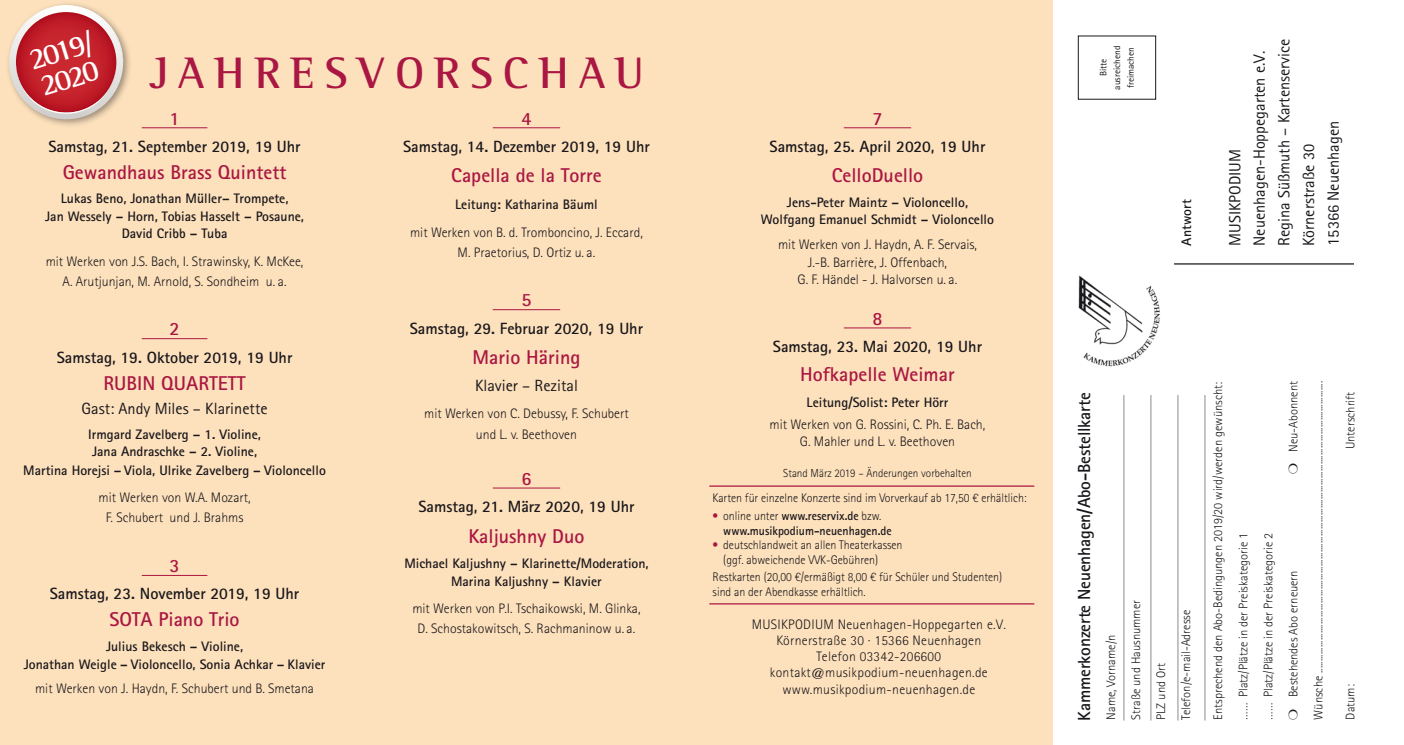
<style>
.page{position:relative;width:1404px;height:745px;background:#fff}
.page>*{position:absolute;margin:0;border:0;box-sizing:border-box;transform-origin:0 0}
.t1{font:700 45.12px "Rotis Semi Serif Std";letter-spacing:.22em;color:#aa1743}
.t2{font:700 30.38px/28px "Rotis Semi Serif Std";color:#fff}
.t3{font:700 20px "Rotis Sans Serif Std";color:#aa1743}
.t4{font:700 18.75px "Rotis Sans Serif Std";color:#aa1743}
.t5{font:700 17.5px "Rotis Sans Serif Std";letter-spacing:-.01em;color:#1a171c}
.t6{font:700 16.25px "Rotis Sans Serif Std";color:#1a171c}
.t7{font:16.25px/24.6px "Rotis Sans Serif Std";color:#1a171c}
.t8{font:300 13.75px/20px "Rotis Sans Serif Std";color:#1a171c;text-align:center}
.t9{font:700 13.75px/17.5px "Rotis Sans Serif Std";color:#1a171c;text-align:center}
.t10{font:300 13.75px/16.2px "Rotis Sans Serif Std";letter-spacing:.02em;color:#1a171c;text-align:center}
.t11{font:300 12.5px/25px "Rotis Sans Serif Std";color:#1a171c}
.t12{font:300 12.5px/14.4px "Rotis Sans Serif Std";color:#1a171c;scale:.95 1}
.t13{font:700 12.5px/14.4px "Rotis Sans Serif Std";color:#1a171c;scale:.95 1}
.t14{font:300 11.62px "Rotis Sans Serif Std";color:#1a171c;scale:.96 1}
.t15{font:9.38px/13.8px "Rotis Sans Serif Std";color:#1a171c;text-align:center}
.s1{font-weight:300;color:#aa1743}
.s2{font-weight:300}
.s3{color:#aa1743}
</style>
<div class="page">
<hr style="left:1173px;top:263px;width:180px;height:1px;background:#1a171c">
<img style="left:1078px;top:275px;width:82px;height:92px">
<div style="left:0;top:0;width:1052px;height:744px;background:#fde1bc"></div>
<hr style="left:142px;top:127px;width:65px;height:1px;background:#aa1743">
<hr style="left:142px;top:338px;width:65px;height:1px;background:#aa1743">
<hr style="left:142px;top:574px;width:65px;height:1px;background:#aa1743">
<svg style="left:8px;top:3px;width:122px;height:123px"></svg>
<hr style="left:493px;top:127px;width:67px;height:1px;background:#aa1743">
<hr style="left:493px;top:309px;width:67px;height:1px;background:#aa1743">
<hr style="left:493px;top:487px;width:67px;height:1px;background:#aa1743">
<hr style="left:843px;top:127px;width:68px;height:1px;background:#aa1743">
<hr style="left:843px;top:327px;width:68px;height:1px;background:#aa1743">
<hr style="left:709px;top:485px;width:325px;height:1px;background:#aa1743">
<hr style="left:1123px;top:395px;width:1px;height:325px;background:#8b8c8e">
<hr style="left:1150px;top:395px;width:1px;height:325px;background:#8b8c8e">
<hr style="left:1177px;top:395px;width:1px;height:325px;background:#8b8c8e">
<hr style="left:1204px;top:395px;width:1px;height:325px;background:#8b8c8e">
<hr style="left:709px;top:603px;width:325px;height:1px;background:#aa1743">
<h2 class="t2" style="left:25px;top:47px;width:68px;rotate:-17deg">2019/<br>2020</h2>
<h1 class="t1" style="left:149px;top:46px;width:496px">JAHRESVORSCHAU</h1>
<h3 class="t4" style="left:169px;top:106px;width:12px">1</h3>
<p class="t6" style="left:48px;top:136px;width:254px">Samstag, 21. September 2019, 19 Uhr</p>
<h3 class="t3" style="left:63px;top:159px;width:225px">Gewandhaus Brass Quintett</h3>
<p class="t9" style="left:45px;top:189px;width:260px">Lukas Beno, Jonathan Müller– Trompete,<br>Jan Wessely – Horn, Tobias Hasselt – Posaune,<br>David Cribb – Tuba</p>
<p class="t8" style="left:46px;top:251px;width:259px">mit Werken von J.S. Bach, I. Strawinsky, K. McKee,<br>A. Arutjunjan, M. Arnold, S. Sondheim u. a.</p>
<h3 class="t4" style="left:169px;top:317px;width:12px">2</h3>
<p class="t6" style="left:57px;top:346px;width:237px">Samstag, 19. Oktober 2019, 19 Uhr</p>
<h3 class="t3" style="left:103px;top:370px;width:144px">RUBIN QUARTETT</h3>
<p class="t7" style="left:82px;top:396px;width:187px">Gast: Andy Miles – Klarinette</p>
<p class="t9" style="left:88px;top:425px;width:174px;text-align:left">Irmgard Zavelberg – 1. Violine,<br>Jana Andraschke – 2. Violine,</p>
<p class="t9" style="left:23px;top:461px;width:304px">Martina Horejsi – Viola, Ulrike Zavelberg – Violoncello</p>
<p class="t8" style="left:99px;top:487px;width:153px">mit Werken von W.A. Mozart,<br>F. Schubert und J. Brahms</p>
<h3 class="t4" style="left:169px;top:553px;width:12px">3</h3>
<p class="t6" style="left:50px;top:583px;width:251px">Samstag, 23. November 2019, 19 Uhr</p>
<h3 class="t3" style="left:110px;top:606px;width:131px">SOTA Piano Trio</h3>
<p class="t9" style="left:24px;top:637px;width:303px">Julius Bekesch – Violine,<br>Jonathan Weigle – Violoncello, Sonia Achkar – Klavier</p>
<p class="t8" style="left:35px;top:678px;width:280px">mit Werken von J. Haydn, F. Schubert und B. Smetana</p>
<h3 class="t4" style="left:521px;top:106px;width:12px">4</h3>
<p class="t6" style="left:403px;top:136px;width:248px">Samstag, 14. Dezember 2019, 19 Uhr</p>
<h3 class="t3" style="left:451px;top:163px;width:152px">Capella de la Torre</h3>
<p class="t9" style="left:455px;top:196px;width:144px">Leitung: Katharina Bäuml</p>
<p class="t8" style="left:410px;top:222px;width:234px">mit Werken von B. d. Tromboncino, J. Eccard,<br>M. Praetorius, D. Ortiz u. a.</p>
<h3 class="t4" style="left:521px;top:288px;width:12px">5</h3>
<p class="t6" style="left:410px;top:317px;width:235px">Samstag, 29. Februar 2020, 19 Uhr</p>
<h3 class="t3" style="left:472px;top:344px;width:109px">Mario Häring</h3>
<p class="t7" style="left:475px;top:373px;width:104px">Klavier – Rezital</p>
<p class="t8" style="left:424px;top:403px;width:206px">mit Werken von C. Debussy, F. Schubert und L. v. Beethoven</p>
<h3 class="t4" style="left:521px;top:466px;width:12px">6</h3>
<p class="t6" style="left:418px;top:496px;width:218px">Samstag, 21. März 2020, 19 Uhr</p>
<h3 class="t3" style="left:468px;top:523px;width:117px">Kaljushny Duo</h3>
<p class="t9" style="left:404px;top:553px;width:246px;line-height:18.1px">Michael Kaljushny – Klarinette/Moderation,<br>Marina Kaljushny – Klavier</p>
<p class="t8" style="left:412px;top:598px;width:230px">mit Werken von P.I. Tschaikowski, M. Glinka,<br>D. Schostakowitsch, S. Rachmaninow u. a.</p>
<h3 class="t4" style="left:872px;top:106px;width:12px">7</h3>
<p class="t6" style="left:769px;top:136px;width:217px">Samstag, 25. April 2020, 19 Uhr</p>
<h3 class="t3" style="left:831px;top:163px;width:93px">CelloDuello</h3>
<p class="t9" style="left:760px;top:193px;width:234px">Jens-Peter Maintz – Violoncello,<br>Wolfgang Emanuel Schmidt – Violoncello</p>
<p class="t8" style="left:778px;top:235px;width:200px;line-height:17.5px">mit Werken von J. Haydn, A. F. Servais,<br>J.-B. Barrière, J. Offenbach,<br>G. F. Händel - J. Halvorsen u. a.</p>
<h3 class="t4" style="left:872px;top:306px;width:12px">8</h3>
<p class="t6" style="left:772px;top:336px;width:211px">Samstag, 23. Mai 2020, 19 Uhr</p>
<h3 class="t3" style="left:800px;top:361px;width:156px">Hofkapelle Weimar</h3>
<p class="t9" style="left:806px;top:393px;width:143px">Leitung/Solist: Peter Hörr</p>
<p class="t8" style="left:769px;top:415px;width:217px;line-height:17.5px">mit Werken von G. Rossini, C. Ph. E. Bach,<br>G. Mahler und L. v. Beethoven</p>
<p class="t14" style="left:783px;top:466px;width:198px">Stand März 2019 – Änderungen vorbehalten</p>
<p class="t12" style="left:712px;top:490px;width:332px">Karten für einzelne Konzerte sind im Vorverkauf ab 17,50 € erhältlich:</p>
<p class="t13" style="left:723px;top:508px;width:179px;text-indent:-11px"><span class="s1">•</span> <span class="s2">online unter</span> www.reservix.de <span class="s2">bzw. </span>www.musikpodium-neuenhagen.de</p>
<p class="t12" style="left:723px;top:537px;width:190px;text-indent:-11px"><span class="s3">•</span> deutschlandweit an allen Theaterkassen (ggf. abweichende VVK-Gebühren)</p>
<p class="t12" style="left:712px;top:569px;width:306px">Restkarten (20,00 €/ermäßigt 8,00 € für Schüler und Studenten) sind an der Abendkasse erhältlich.</p>
<p class="t10" style="left:751px;top:615px;width:256px">MUSIKPODIUM Neuenhagen-Hoppegarten e.V.<br>Körnerstraße 30 · 15366 Neuenhagen<br>Telefon 03342-206600 kontakt@musikpodium-neuenhagen.de www.musikpodium-neuenhagen.de</p>
<p class="t15" style="left:1096px;top:89px;width:45px;rotate:-90deg">Bitte ausreichend freimachen</p>
<p class="t9" style="left:1177px;top:245px;width:48px;rotate:-90deg">Antwort</p>
<p class="t7" style="left:1222px;top:245px;width:208px;rotate:-90deg">MUSIKPODIUM<br>Neuenhagen-Hoppegarten e.V.<br>Regina Süßmuth – Kartenservice<br>Körnerstraße 30<br>15366 Neuenhagen</p>
<p class="t5" style="left:1072px;top:720px;width:329px;rotate:-90deg">Kammerkonzerte Neuenhagen/Abo-Bestellkarte</p>
<p class="t11" style="left:1098px;top:719px;width:121px;rotate:-90deg">Name, Vorname/n<br>Straße und Hausnummer<br>PLZ und Ort<br>Telefon/e-mail-Adresse</p>
<p class="t11" style="left:1280px;top:719px;width:340px;text-align:right;rotate:-90deg">❍ Neu-Abonnent<br>Wünsche ..............................................................................................................................</p>
<p class="t11" style="left:1205px;top:719px;width:339px;rotate:-90deg">Entsprechend den Abo-Bedingungen 2019/20 wird/werden gewünscht: …… Platz/Plätze in der Preiskategorie 1<br>…… Platz/Plätze in der Preiskategorie 2<br>❍ Bestehendes Abo erneuern</p>
<p class="t11" style="left:1337px;top:449px;width:59px;rotate:-90deg">Unterschrift</p>
<p class="t11" style="left:1337px;top:719px;width:37px;rotate:-90deg">Datum:</p>
</div>
